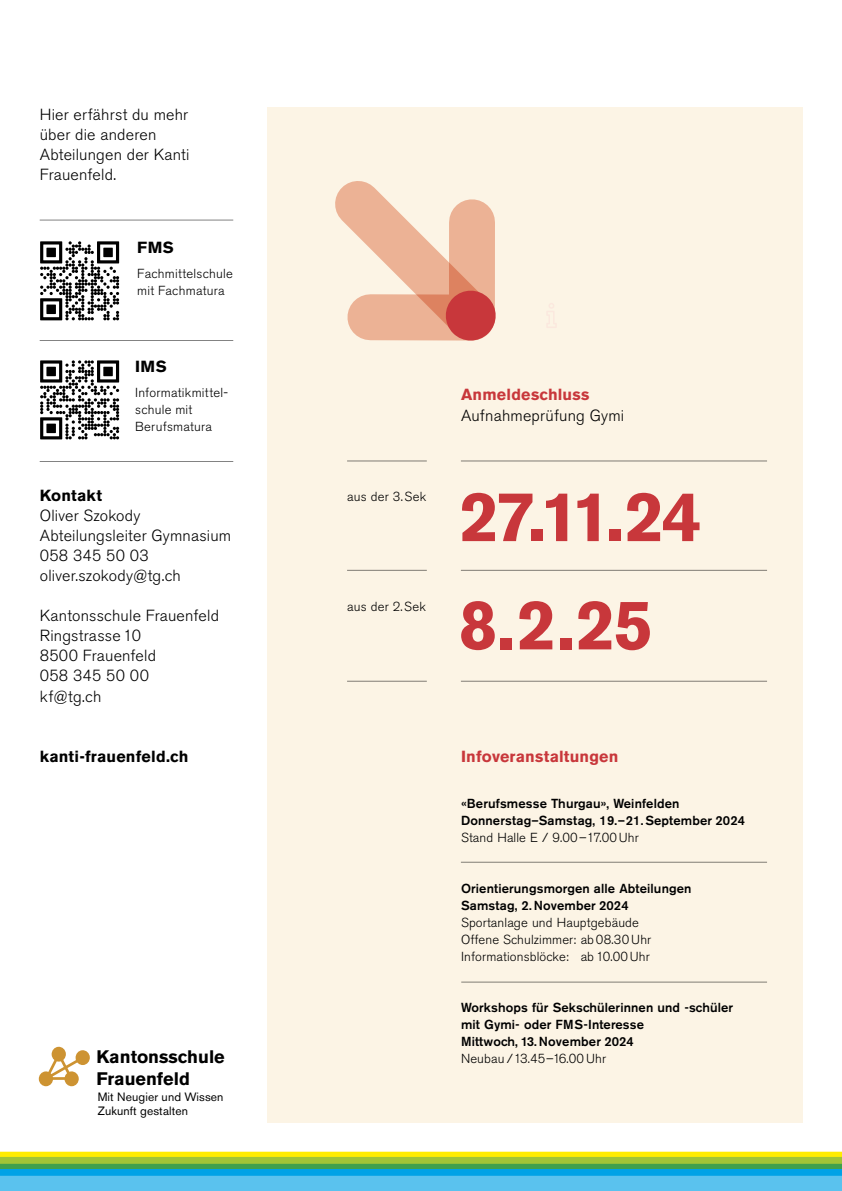
<style>
.page{position:relative;width:842px;height:1191px;background:#fff}
.page>*{position:absolute;margin:0;border:0;box-sizing:border-box;transform-origin:0 0}
.t1{font:700 70px "Akzidenz Grotesk BE";letter-spacing:-.035em;color:#c8373b}
.t2{font:700 18px/22px "Akzidenz Grotesk BQ";color:#000}
.t3{font:300 16px/20px "Akzidenz Grotesk BE";letter-spacing:.015em;color:#000}
.t4{font:700 16px "Akzidenz Grotesk BE";letter-spacing:.015em;color:#c8373b}
.t5{font:700 16px "Akzidenz Grotesk BE";letter-spacing:.01em;color:#000}
.t6{font:300 13px/17px "Akzidenz Grotesk BE";letter-spacing:.01em;color:#000}
.t7{font:500 13px/17px "Akzidenz Grotesk BE";letter-spacing:.01em;color:#000}
.t8{font:12px/14px "Akzidenz Grotesk BQ";letter-spacing:.01em;color:#000}
</style>
<div class="page">
<hr style="left:40px;top:461px;width:193px;height:1px;background:#000">
<hr style="left:40px;top:340px;width:193px;height:1px;background:#000">
<hr style="left:40px;top:220px;width:193px;height:1px;background:#000">
<svg style="left:40px;top:241px;width:79px;height:79px"></svg>
<svg style="left:40px;top:360px;width:79px;height:79px"></svg>
<svg style="left:75px;top:1050px;width:15px;height:15px"></svg>
<svg style="left:51px;top:1046px;width:15px;height:15px"></svg>
<div style="left:39px;top:1071px;width:14px;height:15px;background:#cd9332;border-radius:50%"></div>
<svg style="left:64px;top:1071px;width:15px;height:15px"></svg>
<svg style="left:42px;top:1050px;width:44px;height:32px"></svg>
<svg style="left:0;top:1151px;width:842px;height:40px;background:#6bbf99"></svg>
<div style="left:267px;top:108px;width:535px;height:1014px;background:#fcf4e5"></div>
<svg style="left:335px;top:181px;width:161px;height:160px"></svg>
<hr style="left:347px;top:460px;width:80px;height:1px;background:#000">
<hr style="left:461px;top:460px;width:306px;height:1px;background:#000">
<hr style="left:347px;top:570px;width:80px;height:1px;background:#000">
<hr style="left:461px;top:570px;width:306px;height:1px;background:#000">
<hr style="left:347px;top:681px;width:80px;height:1px;background:#000">
<hr style="left:461px;top:681px;width:306px;height:1px;background:#000">
<svg style="left:547px;top:303px;width:9px;height:25px"></svg>
<hr style="left:461px;top:981px;width:306px;height:1px;background:#000">
<hr style="left:461px;top:862px;width:306px;height:1px;background:#000">
<p class="t3" style="left:40px;top:104px;width:151px">Hier erfährst du mehr über die anderen<br>Abteilungen der Kanti<br>Frauenfeld.</p>
<p class="t5" style="left:137px;top:238px;width:38px">FMS</p>
<p class="t6" style="left:137px;top:265px;width:97px">Fachmittelschule mit Fachmatura</p>
<p class="t5" style="left:135px;top:357px;width:33px">IMS</p>
<p class="t6" style="left:135px;top:384px;width:93px">Informatikmittel&shy;schule mit<br>Berufsmatura</p>
<p class="t5" style="left:40px;top:486px;width:64px">Kontakt</p>
<p class="t3" style="left:40px;top:505px;width:193px">Oliver Szokody<br>Abteilungsleiter Gymnasium<br>058 345 50 03 oliver.szokody@tg.ch</p>
<p class="t3" style="left:40px;top:606px;width:181px">Kantonsschule Frauenfeld<br>Ringstrasse 10<br>8500 Frauenfeld<br>058 345 50 00<br>kf@tg.ch</p>
<p class="t5" style="left:40px;top:747px;width:150px">kanti-frauenfeld.ch</p>
<h2 class="t2" style="left:97px;top:1045px;width:130px">Kantonsschule<br>Frauenfeld</h2>
<p class="t8" style="left:98px;top:1090px;width:127px">Mit Neugier und Wissen<br>Zukunft gestalten</p>
<p class="t6" style="left:347px;top:488px;width:81px">aus der 3.Sek</p>
<p class="t6" style="left:347px;top:598px;width:80px">aus der 2.Sek</p>
<p class="t4" style="left:461px;top:385px;width:130px">Anmeldeschluss</p>
<p class="t3" style="left:461px;top:405px;width:165px">Aufnahmeprüfung Gymi</p>
<h1 class="t1" style="left:460px;top:476px;width:243px">27.11.24</h1>
<h1 class="t1" style="left:458px;top:584px;width:196px">8.2.25</h1>
<p class="t4" style="left:461px;top:747px;width:159px">Infoveranstaltungen</p>
<p class="t7" style="left:461px;top:794px;width:286px">«Berufsmesse Thurgau», Weinfelden<br>Donnerstag–Samstag, 19.–21.September 2024</p>
<p class="t6" style="left:461px;top:829px;width:179px">Stand Halle E / 9.00–17.00Uhr</p>
<p class="t7" style="left:461px;top:879px;width:232px">Orientierungsmorgen alle Abteilungen<br>Samstag, 2. November 2024</p>
<p class="t6" style="left:461px;top:914px;width:192px">Sportanlage und Hauptgebäude<br>Offene Schulzimmer: ab 08.30Uhr<br>Informationsblöcke: ab 10.00Uhr</p>
<p class="t7" style="left:461px;top:998px;width:274px">Workshops für Sekschülerinnen und -schüler mit Gymi- oder FMS-Interesse<br>Mittwoch, 13. November 2024</p>
<p class="t6" style="left:461px;top:1050px;width:147px">Neubau /13.45–16.00Uhr</p>
</div>
